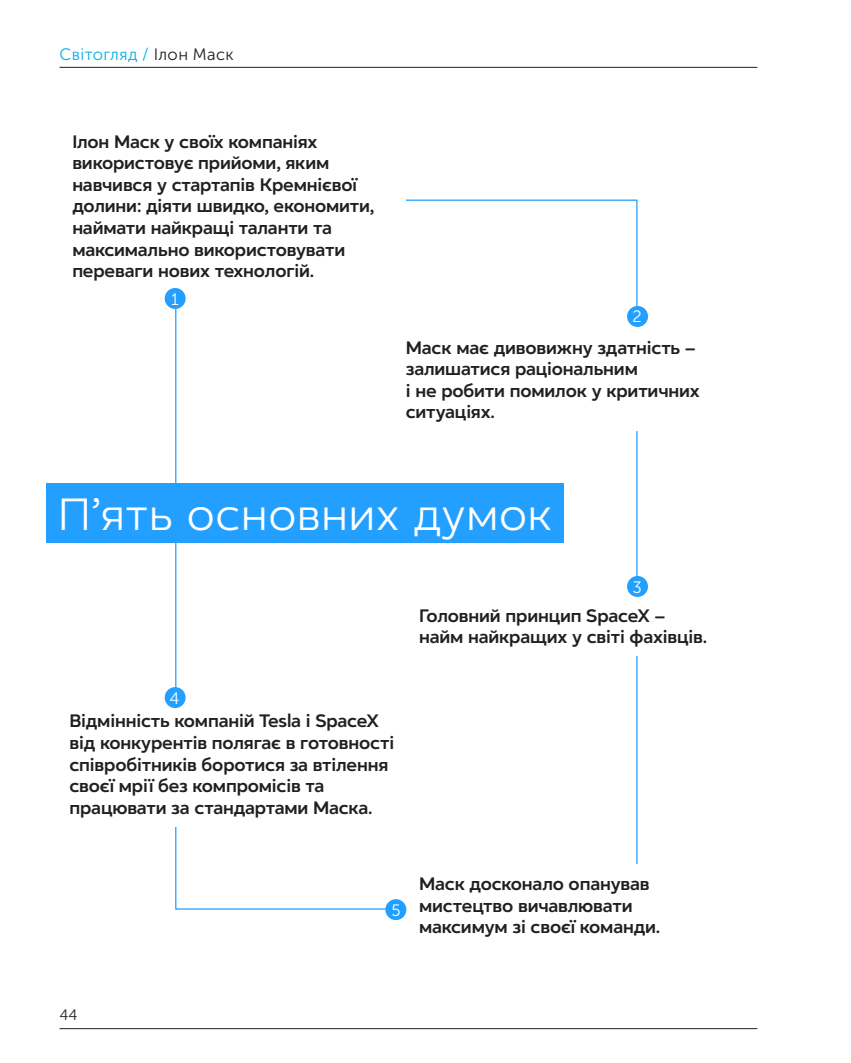
<style>
.page{position:relative;width:851px;height:1063px;background:#fff}
.page>*{position:absolute;margin:0;border:0;box-sizing:border-box;transform-origin:0 0}
.t1{font:45px "Kyivstar Sans 108 300";letter-spacing:.01em;color:#fff}
.Five{font:700 18px/21.6px "Kyivstar Sans 108 700";letter-spacing:-.01em;color:#231f20}
.t2{font:16.5px "Museo Sans Cyrl 300";letter-spacing:.025em;color:#00aeef}
.t3{font:16.5px "Museo Sans Cyrl 300";color:#fff}
.t4{font:15px "Museo Sans Cyrl 300";color:#231f20}
.s1{color:#231f20}
</style>
<div class="page">
<div style="left:46px;top:484px;width:517px;height:59px;background:#229fff"></div>
<div style="left:165px;top:288px;width:21px;height:21px;background:#229fff;border-radius:50%"></div>
<div style="left:627px;top:306px;width:21px;height:21px;background:#229fff;border-radius:50%"></div>
<div style="left:627px;top:576px;width:21px;height:21px;background:#229fff;border-radius:50%"></div>
<div style="left:165px;top:687px;width:21px;height:21px;background:#229fff;border-radius:50%"></div>
<div style="left:385px;top:899px;width:21px;height:21px;background:#229fff;border-radius:50%"></div>
<hr style="left:60px;top:1028px;width:697px;height:1px;background:#231f20">
<hr style="left:60px;top:67px;width:697px;height:1px;background:#231f20">
<p class="t2" style="left:60px;top:45px;width:175px">Світогляд / <span class="s1">Ілон Маск</span></p>
<p class="Five" style="left:72px;top:131px;width:303px">Ілон Маск у своїх компаніях використовує прийоми, яким навчився у стартапів Кремнієвої долини: діяти швидко, економити, наймати найкращі таланти та максимально використовувати переваги нових технологій.</p>
<p class="t3" style="left:171px;top:290px;width:9px">1</p>
<p class="t3" style="left:632px;top:307px;width:11px">2</p>
<p class="Five" style="left:406px;top:337px;width:295px">Маск має дивовижну здатність – залишатися раціональним<br>і не робити помилок у критичних ситуаціях.</p>
<p class="t1" style="left:58px;top:492px;width:496px">П’ять основних думок</p>
<p class="t3" style="left:632px;top:578px;width:11px">3</p>
<p class="t3" style="left:169px;top:689px;width:11px">4</p>
<p class="Five" style="left:69px;top:711px;width:326px">Відмінність компаній Tesla і SpaceX від конкурентів полягає в готовності співробітників боротися за втілення своєї мрії без компромісів та працювати за стандартами Маска.</p>
<p class="Five" style="left:419px;top:606px;width:289px">Головний принцип SpaceX – найм найкращих у світі фахівців.</p>
<p class="t3" style="left:391px;top:901px;width:11px">5</p>
<p class="Five" style="left:419px;top:874px;width:242px">Маск досконало опанував мистецтво вичавлювати максимум зі своєї команди.</p>
<p class="t4" style="left:60px;top:1006px;width:20px">44</p>
</div>
